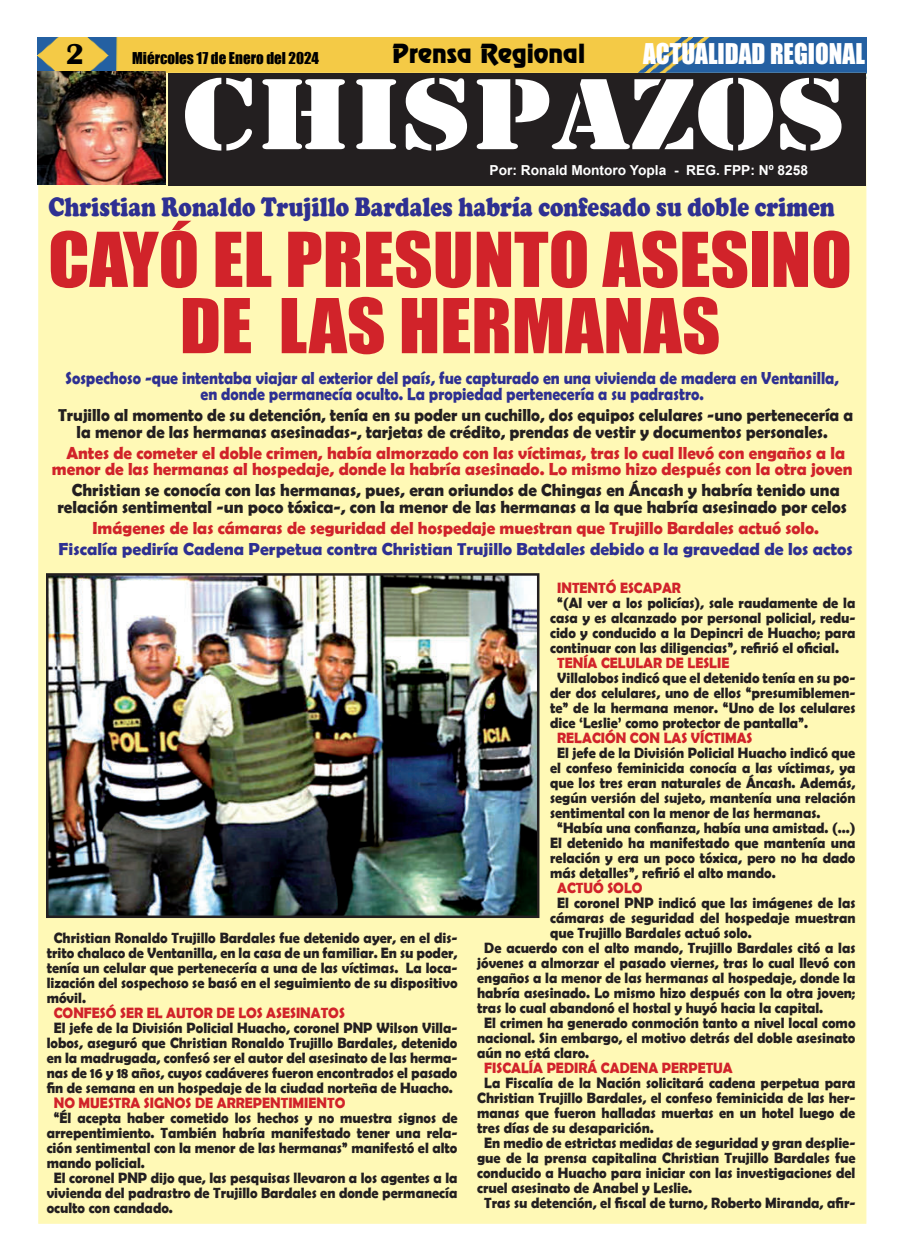
<style>
.page{position:relative;width:900px;height:1258px;background:#fff}
.page>*{position:absolute;margin:0;border:0;box-sizing:border-box;transform-origin:0 0}
.t1{font:105px "Stencil";color:#fff;scale:1.2 1}
.t2{font:69.88px/66.2px "Impact";color:#d1232a;text-align:center;scale:1.07 1}
.t3{font:700 30px "Britannic";color:#000}
.t4{font:900 27.5px "Cooper";color:#2e3092;scale:.81 1}
.t5{font:26.25px "Impact";color:#fff;scale:.96 1}
.t6{font:23.75px "Renfrew Normal";color:#000}
.t7{font:700 17.5px/16.2px "Berlin Sans FB Demi";color:#d1232a;text-align:center}
.t8{font:700 17.5px/16.2px "Berlin Sans FB Demi";color:#231f20;text-align:center;scale:.95 1}
.t9{font:700 17.5px/16.2px "Berlin Sans FB Demi";color:#231f20;text-align:center}
.t10{font:700 17.5px/16.2px "Berlin Sans FB Demi";color:#2e3092;text-align:center;scale:.9 1}
.t11{font:700 17.5px "Berlin Sans FB Demi";color:#2e3092}
.t12{font:700 15px/15px "Berlin Sans FB Demi";color:#231f20;text-align:justify;scale:.95 1}
.t13{font:700 15px "Berlin Sans FB Demi";color:#d1232a;scale:.95 1}
.t14{font:15px "Impact";color:#000}
.t15{font:700 13.75px "Arial";color:#fff}
</style>
<div class="page">
<hr style="left:37px;top:77px;width:829px;height:2px;background:#2361a2">
<img style="left:37px;top:38px;width:829px;height:35px">
<div style="left:38px;top:73px;width:828px;height:1151px;background:#fff9b6;border:1px solid #fff9b6"></div>
<div style="left:168px;top:73px;width:697px;height:113px;background:#231f20"></div>
<img style="left:38px;top:72px;width:127px;height:112px">
<img style="left:50px;top:577px;width:485px;height:337px">
<div style="left:46px;top:573px;width:493px;height:345px;border:3px solid #231f20"></div>
<h3 class="t3" style="left:66px;top:43px;width:20px">2</h3>
<p class="t14" style="left:132px;top:50px;width:188px">Miércoles 17 de Enero del 2024</p>
<h3 class="t6" style="left:392px;top:44px;width:194px">Prensa Regional</h3>
<h3 class="t5" style="left:643px;top:40px;width:233px">ACTUALIDAD REGIONAL</h3>
<h1 class="t1" style="left:183px;top:54px;width:555px">CHISPAZOS</h1>
<p class="t15" style="left:490px;top:165px;width:320px">Por: Ronald Montoro Yopla - REG. FPP: Nº 8258</p>
<h3 class="t4" style="left:48px;top:196px;width:972px">Christian Ronaldo Trujillo Bardales habría confesado su doble crimen</h3>
<h2 class="t2" style="left:48px;top:230px;width:753px">CAYÓ EL PRESUNTO ASESINO<br>DE LAS HERMANAS</h2>
<p class="t10" style="left:66px;top:370px;width:861px">Sospechoso -que intentaba viajar al exterior del país, fue capturado en una vivienda de madera en Ventanilla, en donde permanecía oculto. La propiedad pertenecería a su padrastro.</p>
<p class="t8" style="left:58px;top:408px;width:838px">Trujillo al momento de su detención, tenía en su poder un cuchillo, dos equipos celulares -uno pertenecería a la menor de las hermanas asesinadas-, tarjetas de crédito, prendas de vestir y documentos personales.</p>
<p class="t7" style="left:52px;top:445px;width:802px">Antes de cometer el doble crimen, había almorzado con las víctimas, tras lo cual llevó con engaños a la menor de las hermanas al hospedaje, donde la habría asesinado. Lo mismo hizo después con la otra joven</p>
<p class="t9" style="left:57px;top:483px;width:791px">Christian se conocía con las hermanas, pues, eran oriundos de Chingas en Áncash y habría tenido una relación sentimental -un poco tóxica-, con la menor de las hermanas a la que habría asesinado por celos</p>
<p class="t7" style="left:92px;top:520px;width:728px">Imágenes de las cámaras de seguridad del hospedaje muestran que Trujillo Bardales actuó solo.</p>
<p class="t11" style="left:59px;top:541px;width:796px">Fiscalía pediría Cadena Perpetua contra Christian Trujillo Batdales debido a la gravedad de los actos</p>
<p class="t12" style="left:47px;top:930px;width:434px;text-indent:7px">Christian Ronaldo Trujillo Bardales fue detenido ayer, en el dis&shy;trito chalaco de Ventanilla, en la casa de un familiar. En su poder, tenía un celular que pertenecería a una de las víctimas. La loca&shy;lización del sospechoso se basó en el seguimiento de su dispositivo móvil.</p>
<p class="t13" style="left:54px;top:1005px;width:308px">CONFESÓ SER EL AUTOR DE LOS ASESINATOS</p>
<p class="t12" style="left:47px;top:1020px;width:434px;text-align:center">El jefe de la División Policial Huacho, coronel PNP Wilson Villa&shy;lobos, aseguró que Christian Ronaldo Trujillo Bardales, detenido en la madrugada, confesó ser el autor del asesinato de las herma&shy;nas de 16 y 18 años, cuyos cadáveres fueron encontrados el pasado fin de semana en un hospedaje de la ciudad norteña de Huacho.</p>
<p class="t13" style="left:54px;top:1095px;width:308px">NO MUESTRA SIGNOS DE ARREPENTIMIENTO</p>
<p class="t12" style="left:54px;top:1110px;width:427px">“Él acepta haber cometido los hechos y no muestra signos de</p>
<p class="t12" style="left:47px;top:1125px;width:434px">arrepentimiento. También habría manifestado tener una rela-</p>
<p class="t12" style="left:47px;top:1140px;width:434px">ción sentimental con la menor de las hermanas” manifestó el alto</p>
<p class="t12" style="left:47px;top:1155px;width:105px">mando policial.</p>
<p class="t12" style="left:54px;top:1170px;width:427px">El coronel PNP dijo que, las pesquisas llevaron a los agentes a la</p>
<p class="t12" style="left:47px;top:1185px;width:434px">vivienda del padrastro de Trujillo Bardales en donde permanecía</p>
<p class="t12" style="left:47px;top:1200px;width:134px">oculto con candado.</p>
<p class="t13" style="left:557px;top:581px;width:132px">INTENTÓ ESCAPAR</p>
<p class="t12" style="left:550px;top:596px;width:323px;text-indent:7px">“(Al ver a los policías), sale raudamente de la casa y es alcanzado por personal policial, redu&shy;cido y conducido a la Depincri de Huacho; para continuar con las diligencias”, refirió el oficial.</p>
<p class="t13" style="left:557px;top:656px;width:183px">TENÍA CELULAR DE LESLIE</p>
<p class="t12" style="left:550px;top:671px;width:323px;text-indent:7px">Villalobos indicó que el detenido tenía en su po&shy;der dos celulares, uno de ellos “presumiblemen&shy;te” de la hermana menor. “Uno de los celulares dice ‘Leslie’ como protector de pantalla”.</p>
<p class="t13" style="left:557px;top:731px;width:207px">RELACIÓN CON LAS VÍCTIMAS</p>
<p class="t12" style="left:557px;top:746px;width:315px">El jefe de la División Policial Huacho indicó que</p>
<p class="t12" style="left:550px;top:761px;width:323px">el confeso feminicida conocía a las víctimas, ya</p>
<p class="t12" style="left:550px;top:776px;width:323px">que los tres eran naturales de Áncash. Además,</p>
<p class="t12" style="left:550px;top:791px;width:323px">según versión del sujeto, mantenía una relación</p>
<p class="t12" style="left:550px;top:806px;width:286px">sentimental con la menor de las hermanas.</p>
<p class="t12" style="left:557px;top:820px;width:316px">“Había una confianza, había una amistad. (...)</p>
<p class="t12" style="left:550px;top:836px;width:323px">El detenido ha manifestado que mantenía una</p>
<p class="t12" style="left:550px;top:851px;width:323px">relación y era un poco tóxica, pero no ha dado</p>
<p class="t12" style="left:550px;top:865px;width:239px">más detalles”, refirió el alto mando.</p>
<p class="t13" style="left:557px;top:881px;width:91px">ACTUÓ SOLO</p>
<p class="t12" style="left:557px;top:896px;width:316px">El coronel PNP indicó que las imágenes de las</p>
<p class="t12" style="left:550px;top:911px;width:323px">cámaras de seguridad del hospedaje muestran</p>
<p class="t12" style="left:550px;top:926px;width:214px">que Trujillo Bardales actuó solo.</p>
<p class="t12" style="left:484px;top:941px;width:392px">De acuerdo con el alto mando, Trujillo Bardales citó a las</p>
<p class="t12" style="left:477px;top:956px;width:400px">jóvenes a almorzar el pasado viernes, tras lo cual llevó con</p>
<p class="t12" style="left:477px;top:971px;width:400px">engaños a la menor de las hermanas al hospedaje, donde la</p>
<p class="t12" style="left:477px;top:986px;width:400px">habría asesinado. Lo mismo hizo después con la otra joven;</p>
<p class="t12" style="left:477px;top:1001px;width:366px">tras lo cual abandonó el hostal y huyó hacia la capital.</p>
<p class="t12" style="left:484px;top:1016px;width:392px">El crimen ha generado conmoción tanto a nivel local como</p>
<p class="t12" style="left:477px;top:1031px;width:400px">nacional. Sin embargo, el motivo detrás del doble asesinato</p>
<p class="t12" style="left:477px;top:1046px;width:120px">aún no está claro.</p>
<p class="t13" style="left:484px;top:1061px;width:263px">FISCALÍA PEDIRÁ CADENA PERPETUA</p>
<p class="t12" style="left:484px;top:1076px;width:392px">La Fiscalía de la Nación solicitará cadena perpetua para</p>
<p class="t12" style="left:477px;top:1091px;width:400px">Christian Trujillo Bardales, el confeso feminicida de las her-</p>
<p class="t12" style="left:477px;top:1106px;width:400px">manas que fueron halladas muertas en un hotel luego de</p>
<p class="t12" style="left:477px;top:1121px;width:188px">tres días de su desaparición.</p>
<p class="t12" style="left:484px;top:1136px;width:392px">En medio de estrictas medidas de seguridad y gran desplie-</p>
<p class="t12" style="left:477px;top:1151px;width:400px">gue de la prensa capitalina Christian Trujillo Bardales fue</p>
<p class="t12" style="left:477px;top:1166px;width:400px">conducido a Huacho para iniciar con las investigaciones del</p>
<p class="t12" style="left:477px;top:1181px;width:228px">cruel asesinato de Anabel y Leslie.</p>
<p class="t12" style="left:484px;top:1195px;width:392px">Tras su detención, el fiscal de turno, Roberto Miranda, afir-</p>
</div>
